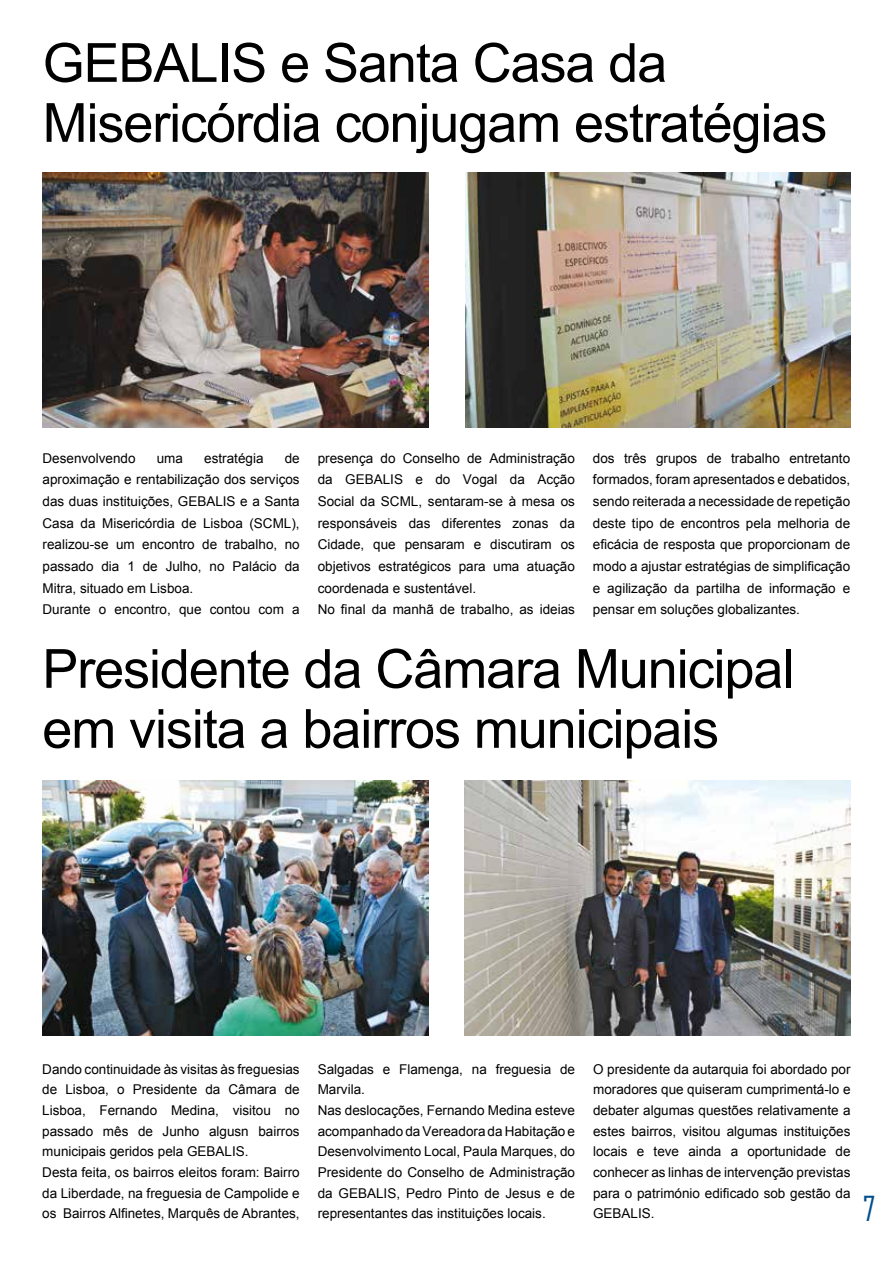
<style>
.page{position:relative;width:893px;height:1263px;background:#fff}
.page>*{position:absolute;margin:0;border:0;box-sizing:border-box;transform-origin:0 0}
.t1{font:54px/60px "Arial";letter-spacing:-.02em;color:#000}
.t2{font:33px "Agency FB";color:#00508e}
.t3{font:13.5px/21.8px "Arial";color:#000}
</style>
<div class="page">
<img style="left:43px;top:172px;width:385px;height:255px">
<img style="left:43px;top:781px;width:385px;height:255px">
<img style="left:465px;top:781px;width:385px;height:255px">
<img style="left:465px;top:172px;width:385px;height:255px">
<h1 class="t1" style="left:43px;top:33px;width:786px">GEBALIS e Santa Casa da<br>Misericórdia conjugam estratégias</h1>
<p class="t3" style="left:43px;top:447px;width:259px;text-indent:242px">de aproximação e rentabilização dos serviços das duas instituições, GEBALIS e a Santa<br>Casa da Misericórdia de Lisboa (SCML), realizou‑se um encontro de trabalho, no passado dia 1 de Julho, no Palácio da<br>Mitra, situado em Lisboa.<br>Durante o encontro, que contou com a</p>
<p class="t3" style="left:318px;top:447px;width:259px">presença do Conselho de Administração da GEBALIS e do Vogal da Acção Social da SCML, sentaram‑se à mesa os responsáveis das diferentes zonas da Cidade, que pensaram e discutiram os objetivos estratégicos para uma atuação coordenada e sustentável.<br>No final da manhã de trabalho, as ideias</p>
<p class="t3" style="left:593px;top:447px;width:259px;text-align:justify">dos três grupos de trabalho entretanto formados, foram apresentados e debatidos, sendo reiterada a necessidade de repetição deste tipo de encontros pela melhoria de eficácia de resposta que proporcionam de modo a ajustar estratégias de simplificação e agilização da partilha de informação e pensar em soluções globalizantes.</p>
<p class="t3" style="left:43px;top:447px;width:95px">Desenvolvendo</p>
<p class="t3" style="left:157px;top:447px;width:28px">uma</p>
<p class="t3" style="left:204px;top:447px;width:61px">estratégia</p>
<h1 class="t1" style="left:42px;top:639px;width:753px">Presidente da Câmara Municipal em visita a bairros municipais</h1>
<p class="t3" style="left:42px;top:1058px;width:259px;line-height:20.7px">Dando continuidade às visitas às freguesias de Lisboa, o Presidente da Câmara de Lisboa, Fernando Medina, visitou no passado mês de Junho algusn bairros municipais geridos pela GEBALIS.<br>Desta feita, os bairros eleitos foram: Bairro da Liberdade, na freguesia de Campolide e os Bairros Alfinetes, Marquês de Abrantes,</p>
<p class="t3" style="left:318px;top:1058px;width:259px;line-height:20.7px">Salgadas e Flamenga, na freguesia de Marvila.<br>Nas deslocações, Fernando Medina esteve acompanhado da Vereadora da Habitação e Desenvolvimento Local, Paula Marques, do Presidente do Conselho de Administração da GEBALIS, Pedro Pinto de Jesus e de representantes das instituições locais.</p>
<p class="t3" style="left:593px;top:1058px;width:259px;line-height:20.7px;text-align:justify">O presidente da autarquia foi abordado por moradores que quiseram cumprimentá‑lo e debater algumas questões relativamente a estes bairros, visitou algumas instituições locais e teve ainda a oportunidade de conhecer as linhas de intervenção previstas para o património edificado sob gestão da GEBALIS.</p>
<h2 class="t2" style="left:863px;top:1188px;width:13px">7</h2>
</div>
